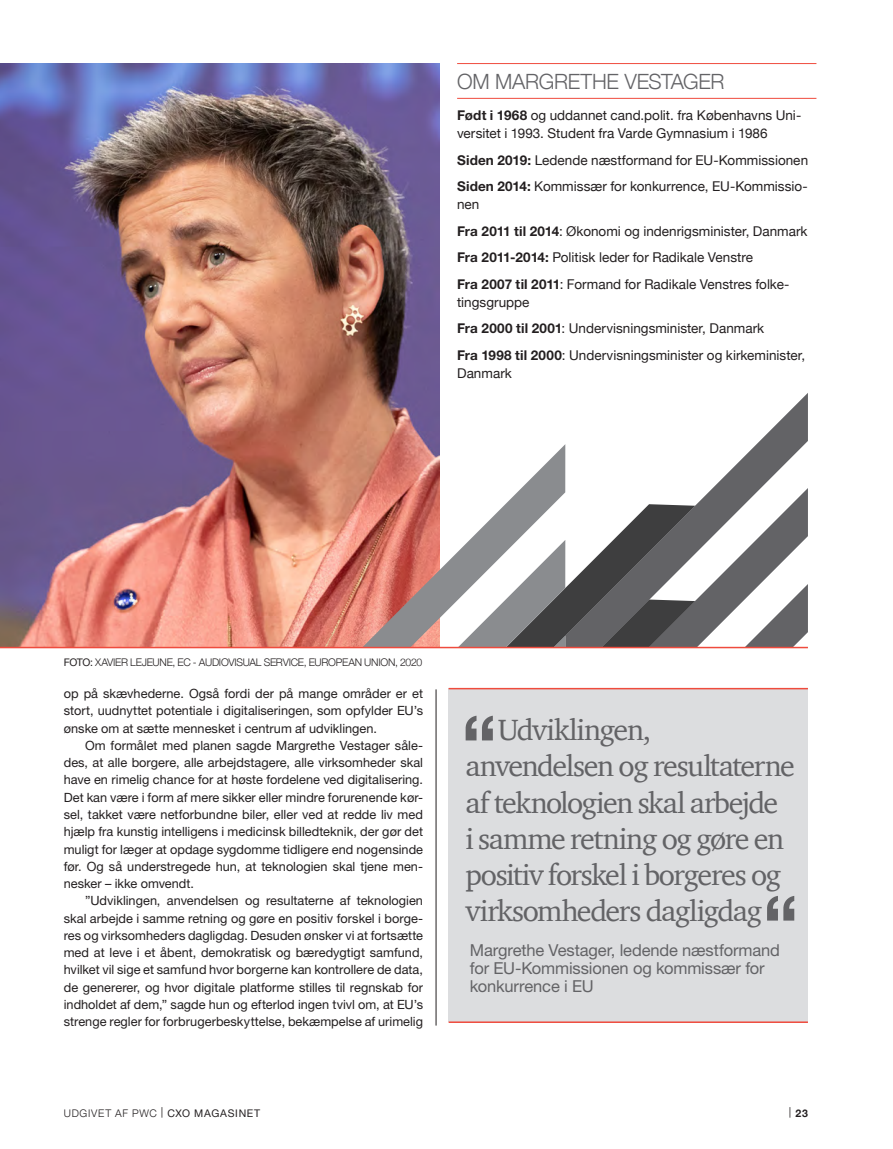
<style>
.page{position:relative;width:893px;height:1149px;background:#fff}
.page>*{position:absolute;margin:0;border:0;box-sizing:border-box;transform-origin:0 0}
.CXO_Rubrik{font:30px/36px "ITC Charter Com";letter-spacing:-.045em;color:#636366}
.CXO_boksrubrik{font:300 21px "Helvetica Neue";letter-spacing:-.01em;color:#636366}
.CXO_brød_med_indryk{font:16.5px/18px "Helvetica Neue LT Pro";letter-spacing:-.01em;color:#636366}
.CXO_bokstxt{font:13.5px/18px "Helvetica Neue";color:#231f20}
.CXO_brød_med_indryk-2{font:12.75px/17.2px "Helvetica Neue LT Pro";color:#231f20;text-align:justify}
.CXO_Rubrik-2{font:300 10.5px "Helvetica Neue";letter-spacing:-.02em;color:#231f20}
.CXO_Rubrik-3{font:300 10.5px "Helvetica Neue";letter-spacing:.07em;color:#231f20}
.t1{font:700 10.5px "Helvetica Neue";color:#231f20}
.s1{font-family:"Helvetica Neue LT Pro";font-weight:700}
.s2{font-family:"Helvetica Neue LT Pro";font-weight:400}
.s3{font-family:"Myriad Pro";font-weight:400}
.s4{font-weight:400}
</style>
<div class="page">
<div style="left:449px;top:688px;width:359px;height:333px;background:#dcdddf"></div>
<hr style="left:449px;top:687px;width:359px;height:2px;background:#ef4b3d">
<hr style="left:449px;top:1021px;width:359px;height:1px;background:#ef4b3d">
<svg style="left:465px;top:715px;width:28px;height:25px"></svg>
<svg style="left:767px;top:896px;width:27px;height:24px"></svg>
<hr style="left:436px;top:689px;width:1px;height:336px;background:#231f20">
<img style="left:0;top:64px;width:439px;height:582px">
<hr style="left:457px;top:63px;width:359px;height:1px;background:#ef4b3d">
<hr style="left:457px;top:98px;width:359px;height:1px;background:#ef4b3d">
<svg style="left:362px;top:444px;width:203px;height:202px"></svg>
<svg style="left:565px;top:393px;width:243px;height:95px"></svg>
<svg style="left:458px;top:488px;width:350px;height:158px"></svg>
<hr style="left:0;top:646px;width:808px;height:2px;background:#ef4b3d">
<p class="CXO_boksrubrik" style="left:457px;top:65px;width:269px">OM MARGRETHE VESTAGER</p>
<p class="CXO_bokstxt" style="left:457px;top:107px;width:346px"><span class="s1">Født i 1968</span> og uddannet cand.polit. fra Københavns Uni&shy;versitet i 1993. Student fra Varde Gymnasium i 1986</p>
<p class="CXO_bokstxt" style="left:457px;top:152px;width:353px"><span class="s1">Siden 2019:</span> Ledende næstformand for EU-Kommissionen</p>
<p class="CXO_bokstxt" style="left:457px;top:178px;width:352px"><span class="s1">Siden 2014:</span> Kommissær for konkurrence, EU-Kommissio&shy;nen</p>
<p class="CXO_bokstxt" style="left:457px;top:223px;width:352px"><span class="s1">Fra 2011 til 2014</span>: Økonomi og indenrigsminister, Danmark</p>
<p class="CXO_bokstxt" style="left:457px;top:249px;width:298px"><span class="s1">Fra 2011-2014:</span> Politisk leder for Radikale Venstre</p>
<p class="CXO_bokstxt" style="left:457px;top:276px;width:334px"><span class="s1">Fra 2007 til 2011</span>: Formand for Radikale Venstres folke&shy;tingsgruppe</p>
<p class="CXO_bokstxt" style="left:457px;top:320px;width:309px"><span class="s1">Fra 2000 til 2001</span>: Undervisningsminister, Danmark</p>
<p class="CXO_bokstxt" style="left:457px;top:347px;width:349px"><span class="s1">Fra 1998 til 2000</span>: Undervisningsminister og kirkeminister,<br>Danmark</p>
<p class="CXO_Rubrik-2" style="left:64px;top:653px;width:360px"><span class="s2">FOTO:</span> XAVIER LEJEUNE, EC - AUDIOVISUAL SERVICE, EUROPEAN UNION, 2020</p>
<p class="CXO_brød_med_indryk-2" style="left:64px;top:684px;width:361px">op på skævhederne. Også fordi der på mange områder er et stort, uudnyttet potentiale i digitaliseringen, som opfylder EU’s ønske om at sætte mennesket i centrum af udviklingen.</p>
<p class="CXO_brød_med_indryk-2" style="left:64px;top:736px;width:361px;text-indent:21px">Om formålet med planen sagde Margrethe Vestager såle&shy;des, at alle borgere, alle arbejdstagere, alle virksomheder skal have en rimelig chance for at høste fordelene ved digitalisering.<br>Det kan være i form af mere sikker eller mindre forurenende kør&shy;sel, takket være netforbundne biler, eller ved at redde liv med hjælp fra kunstig intelligens i medicinsk billedteknik, der gør det muligt for læger at opdage sygdomme tidligere end nogensinde før. Og så understregede hun, at teknologien skal tjene men&shy;nesker – ikke omvendt.</p>
<p class="CXO_brød_med_indryk-2" style="left:64px;top:891px;width:361px;text-indent:21px">”Udviklingen, anvendelsen og resultaterne af teknologien skal arbejde i samme retning og gøre en positiv forskel i borge&shy;res og virksomheders dagligdag. Desuden ønsker vi at fortsætte med at leve i et åbent, demokratisk og bæredygtigt samfund, hvilket vil sige et samfund hvor borgerne kan kontrollere de data, de genererer, og hvor digitale platforme stilles til regnskab for indholdet af dem,” sagde hun og efterlod ingen tvivl om, at EU’s strenge regler for forbrugerbeskyttelse, bekæmpelse af urimelig</p>
<p class="CXO_Rubrik" style="left:466px;top:711px;width:331px;text-indent:32px">Udviklingen, anvendelsen og resultaterne af teknologien skal arbejde<br>i samme retning og gøre en positiv forskel i borgeres og virksomheders dagligdag</p>
<p class="CXO_brød_med_indryk" style="left:470px;top:940px;width:312px">Margrethe Vestager, ledende næstformand for EU-Kommissionen og kommissær for konkurrence i EU</p>
<p class="CXO_Rubrik-3" style="left:64px;top:1104px;width:198px">UDGIVET AF PWC <span class="s3">|</span> <span class="s4">CXO MAGASINET</span></p>
<p class="t1" style="left:789px;top:1104px;width:21px"><span class="s3">|</span> 23</p>
</div>
